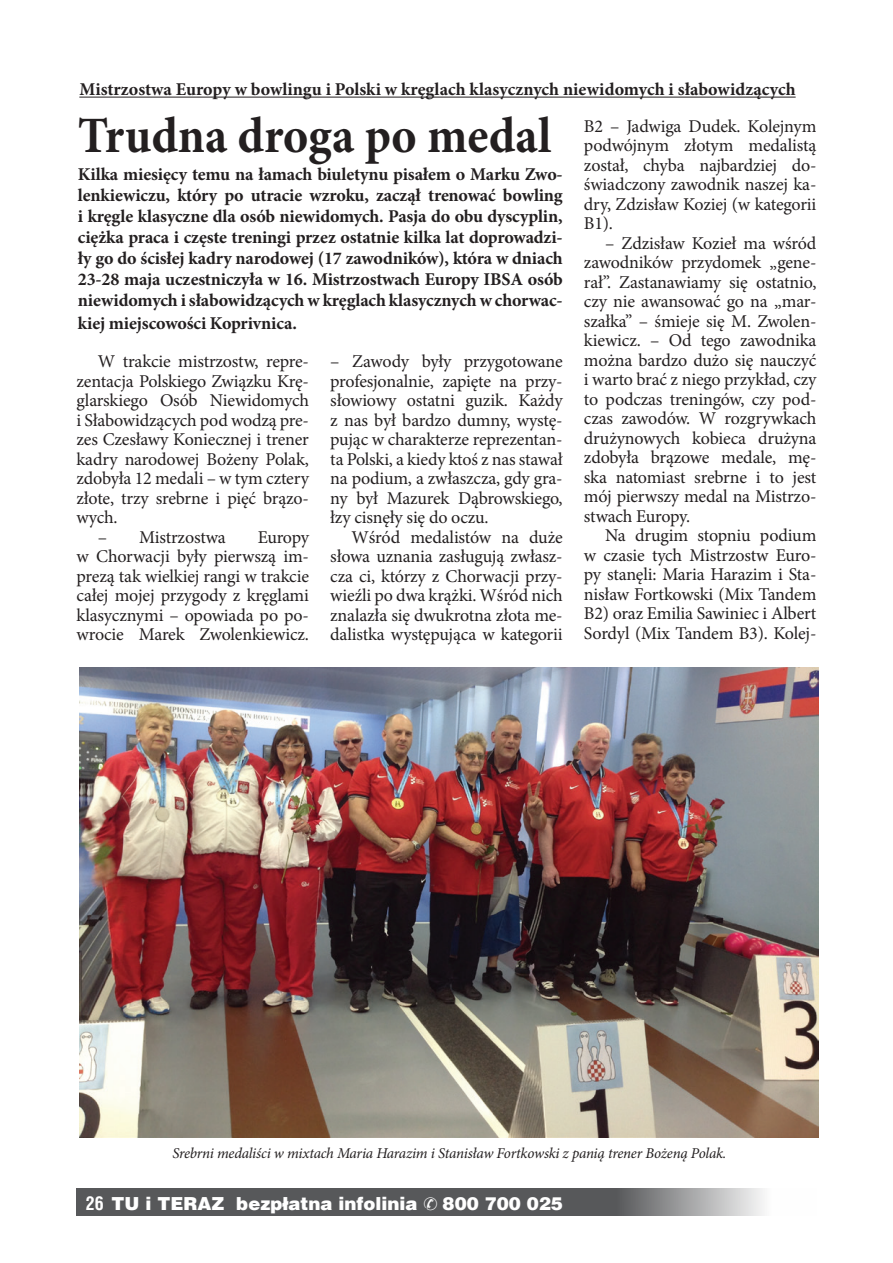
<style>
.page{position:relative;width:893px;height:1263px;background:#fff}
.page>*{position:absolute;margin:0;border:0;box-sizing:border-box;transform-origin:0 0}
.t1{font:700 51px "Minion Pro";letter-spacing:.005em;color:#231f20;scale:.94 1}
.t2{font:18px/19.5px "Minion Pro";letter-spacing:-.01em;color:#231f20;text-align:justify}
.t3{font:700 18px/21.1px "Minion Pro";letter-spacing:-.005em;color:#231f20;text-align:justify}
.t4{font:900 18px "Switzerland";color:#fff}
.t5{font:italic 15px "Minion Pro";letter-spacing:-.02em;color:#231f20}
.s1{font-family:"Switzerland Condensed";font-weight:700}
</style>
<div class="page">
<svg style="left:77px;top:1188px;width:687px;height:28px;background:#68696a"></svg>
<img style="left:79px;top:668px;width:739px;height:470px">
<hr style="left:79px;top:97px;width:717px;height:1px;background:#231f20">
<svg style="left:424px;top:1197px;width:13px;height:13px"></svg>
<p class="t3" style="left:79px;top:79px;width:718px">Mistrzostwa Europy w bowlingu i Polski w kręglach klasycznych niewidomych i słabowidzących</p>
<h1 class="t1" style="left:78px;top:100px;width:505px">Trudna droga po medal</h1>
<p class="t2" style="left:584px;top:117px;width:234px">B2 – Jadwiga Dudek. Kolejnym podwójnym złotym medalistą został, chyba najbardziej do&shy;świadczony zawodnik naszej ka&shy;dry, Zdzisław Koziej (w kategorii B1).</p>
<p class="t2" style="left:584px;top:234px;width:234px;text-indent:21px">– Zdzisław Kozieł ma wśród zawodników przydomek „gene&shy;rał”. Zastanawiamy się ostatnio, czy nie awansować go na „mar&shy;szałka” – śmieje się M. Zwolen&shy;kiewicz. – Od tego zawodnika można bardzo dużo się nauczyć i warto brać z niego przykład, czy to podczas treningów, czy pod&shy;czas zawodów. W rozgrywkach drużynowych kobieca drużyna zdobyła brązowe medale, mę&shy;ska natomiast srebrne i to jest mój pierwszy medal na Mistrzo&shy;stwach Europy.</p>
<p class="t2" style="left:584px;top:526px;width:234px;text-indent:21px">Na drugim stopniu podium w czasie tych Mistrzostw Euro&shy;py stanęli: Maria Harazim i Sta&shy;nisław Fortkowski (Mix Tandem B2) oraz Emilia Sawiniec i Albert Sordyl (Mix Tandem B3). Kolej-</p>
<p class="t3" style="left:78px;top:164px;width:486px">Kilka miesięcy temu na łamach biuletynu pisałem o Marku Zwo&shy;lenkiewiczu, który po utracie wzroku, zaczął trenować bowling i kręgle klasyczne dla osób niewidomych. Pasja do obu dyscyplin, ciężka praca i częste treningi przez ostatnie kilka lat doprowadzi&shy;ły go do ścisłej kadry narodowej (17 zawodników), która w dniach 23-28 maja uczestniczyła w 16. Mistrzostwach Europy IBSA osób niewidomych i słabowidzących w kręglach klasycznych w chorwac&shy;kiej miejscowości Koprivnica.</p>
<p class="t2" style="left:330px;top:352px;width:234px">– Zawody były przygotowane profesjonalnie, zapięte na przy&shy;słowiowy ostatni guzik. Każdy z nas był bardzo dumny, wystę&shy;pując w charakterze reprezentan&shy;ta Polski, a kiedy ktoś z nas stawał na podium, a zwłaszcza, gdy gra&shy;ny był Mazurek Dąbrowskiego, łzy cisnęły się do oczu.</p>
<p class="t2" style="left:330px;top:527px;width:234px;text-indent:21px">Wśród medalistów na duże słowa uznania zasługują zwłasz&shy;cza ci, którzy z Chorwacji przy&shy;wieźli po dwa krążki. Wśród nich znalazła się dwukrotna złota me&shy;dalistka występująca w kategorii</p>
<p class="t2" style="left:77px;top:352px;width:234px;text-indent:21px">W trakcie mistrzostw, repre&shy;zentacja Polskiego Związku Krę&shy;glarskiego Osób Niewidomych i Słabowidzących pod wodzą pre&shy;zes Czesławy Koniecznej i trener kadry narodowej Bożeny Polak, zdobyła 12 medali – w tym cztery złote, trzy srebrne i pięć brązo&shy;wych.</p>
<p class="t2" style="left:98px;top:527px;width:129px">– Mistrzostwa</p>
<p class="t2" style="left:77px;top:527px;width:234px;text-indent:181px">Europy w Chorwacji były pierwszą im&shy;prezą tak wielkiej rangi w trakcie całej mojej przygody z kręglami klasycznymi – opowiada po po&shy;wrocie Marek Zwolenkiewicz.</p>
<p class="t5" style="left:172px;top:1143px;width:555px">Srebrni medaliści w mixtach Maria Harazim i Stanisław Fortkowski z panią trener Bożeną Polak.</p>
<p class="t4" style="left:86px;top:1193px;width:333px"><span class="s1">26</span> TU i TERAZ bezpłatna infolinia</p>
<p class="t4" style="left:443px;top:1193px;width:122px">800 700 025</p>
</div>
